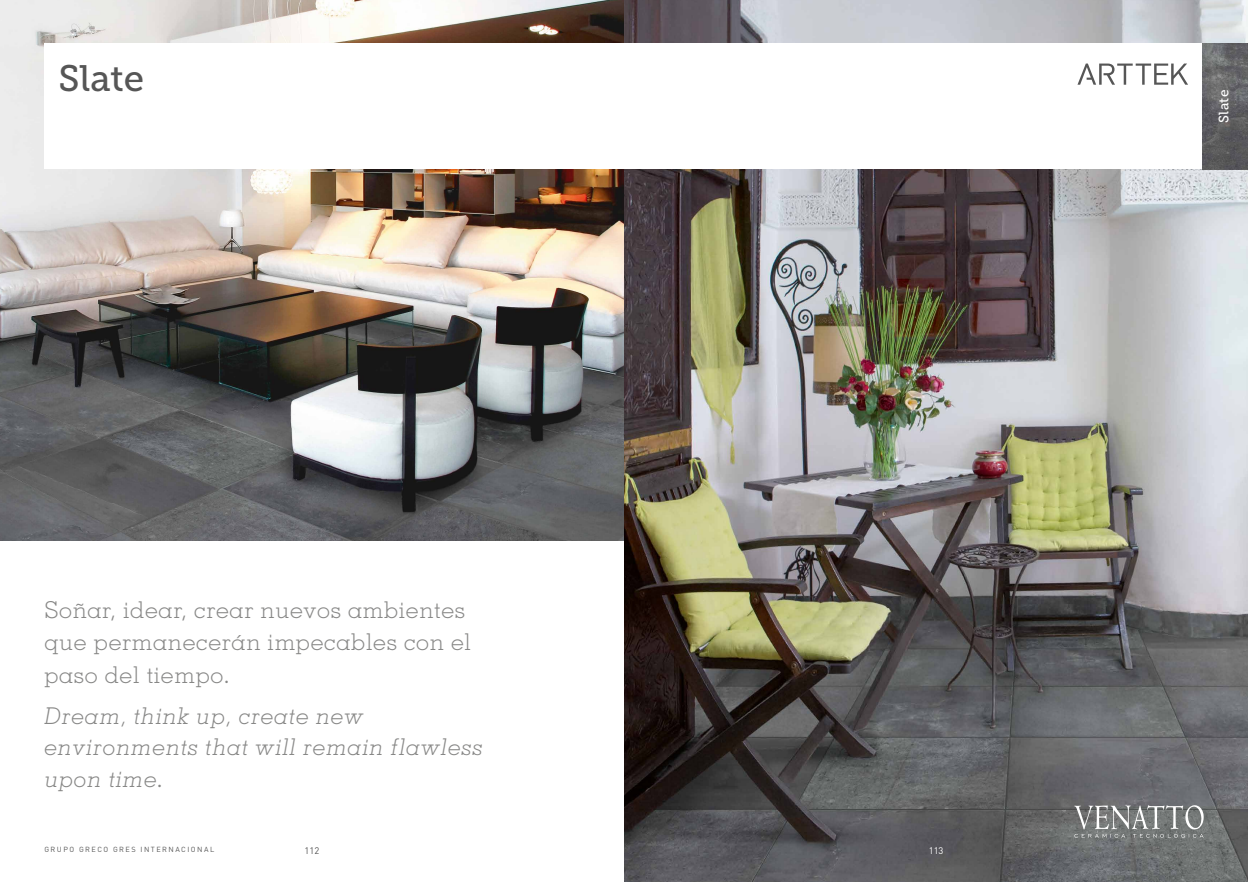
<style>
.page{position:relative;width:1248px;height:882px;background:#fff}
.page>*{position:absolute;margin:0;border:0;box-sizing:border-box;transform-origin:0 0}
.t1{font:36.7px "Museo Slab 500";color:#565656}
.t2{font:300 23.1px/31.4px "Memphis";letter-spacing:.03em;color:#878786}
.t3{font:italic 300 23.1px/31.4px "Memphis";letter-spacing:.03em;color:#878786}
.t4{font:13.6px "Museo Slab 500";letter-spacing:.03em;color:#fff}
.t5{font:9.4px "DIN Pro";color:#565656}
.t6{font:9.4px "DIN Pro";color:#fff}
.t7{font:7.3px "DIN Pro";letter-spacing:.2em;color:#565656}
</style>
<div class="page">
<img style="left:0;top:0;width:624px;height:540px">
<img style="left:624px;top:0;width:623px;height:882px">
<div style="left:44px;top:44px;width:1203px;height:125px;background:#fff"></div>
<svg style="left:1074px;top:805px;width:129px;height:33px;background:#8a8d8c"></svg>
<img style="left:1202px;top:44px;width:45px;height:125px">
<svg style="left:1077px;top:64px;width:110px;height:21px"></svg>
<h1 class="t1" style="left:58px;top:58px;width:87px">Slate</h1>
<p class="t2" style="left:44px;top:594px;width:428px">Soñar, idear, crear nuevos ambientes que permanecerán impecables con el</p>
<p class="t2" style="left:44px;top:659px;width:187px">paso del tiempo.</p>
<p class="t3" style="left:44px;top:700px;width:440px">Dream, think up, create new environments that will remain flawless upon time.</p>
<p class="t7" style="left:44px;top:844px;width:171px">GRUPO GRECO GRES INTERNACIONAL</p>
<p class="t5" style="left:304px;top:844px;width:16px">112</p>
<p class="t4" style="left:1215px;top:123px;width:35px;rotate:-90deg">Slate</p>
<p class="t6" style="left:928px;top:844px;width:16px">113</p>
</div>
